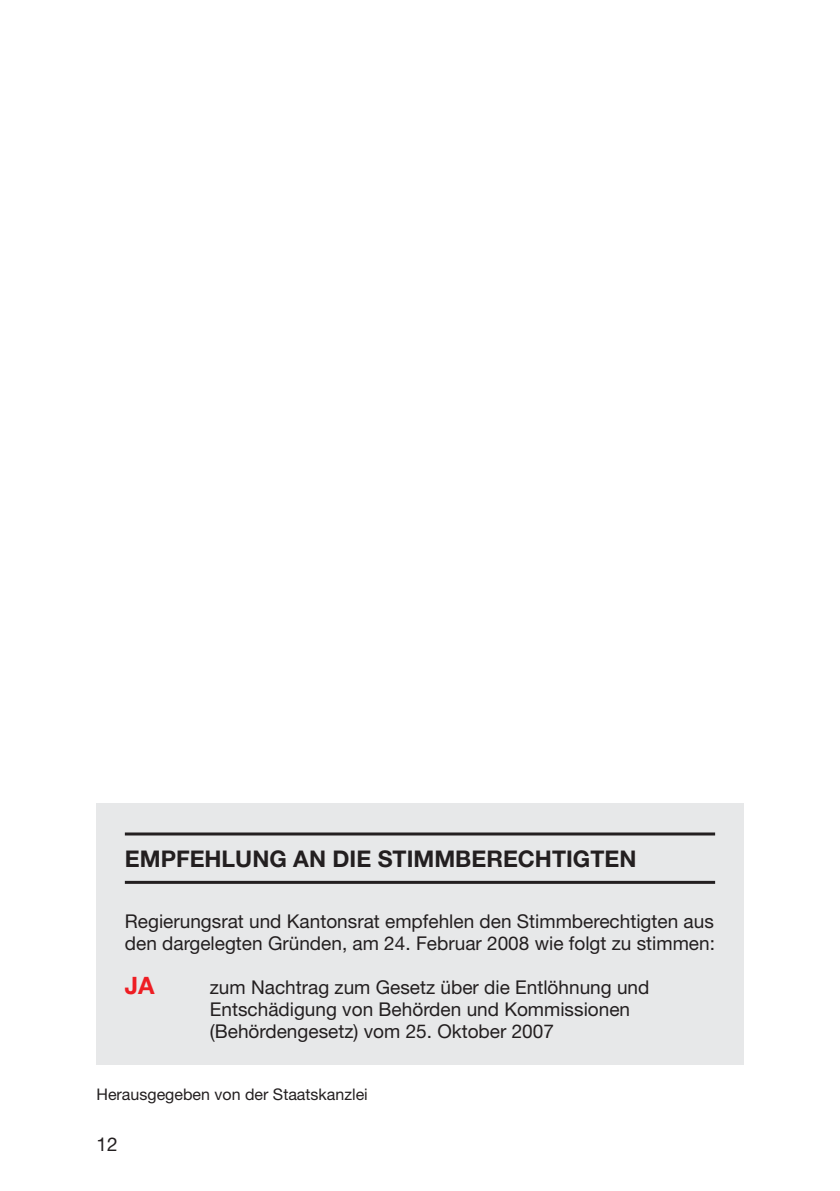
<style>
.page{position:relative;width:840px;height:1191px;background:#fff}
.page>*{position:absolute;margin:0;border:0;box-sizing:border-box;transform-origin:0 0}
.t1{font:700 24px "Helvetica Neue";color:#ee1d23}
.t2{font:700 23px "Helvetica Neue";color:#231f20}
.t3{font:19px/22px "Helvetica Neue";color:#231f20}
.t4{font:16px "Helvetica Neue";color:#231f20}
</style>
<div class="page">
<div style="left:96px;top:803px;width:647px;height:261px;background:#e7e8e9"></div>
<hr style="left:125px;top:832px;width:589px;height:3px;background:#231f20">
<hr style="left:125px;top:881px;width:589px;height:3px;background:#231f20">
<p class="t2" style="left:125px;top:850px;width:512px">EMPFEHLUNG AN DIE STIMMBERECHTIGTEN</p>
<p class="t3" style="left:125px;top:911px;width:591px">Regierungsrat und Kantonsrat empfehlen den Stimmberechtigten aus den dargelegten Gründen, am 24. Februar 2008 wie folgt zu stimmen:</p>
<p class="t1" style="left:125px;top:976px;width:31px">JA</p>
<p class="t3" style="left:210px;top:977px;width:441px">zum Nachtrag zum Gesetz über die Entlöhnung und<br>Entschädigung von Behörden und Kommissionen (Behördengesetz) vom 25. Oktober 2007</p>
<p class="t4" style="left:96px;top:1088px;width:273px">Herausgegeben von der Staatskanzlei</p>
<p class="t3" style="left:96px;top:1134px;width:23px">12</p>
</div>
